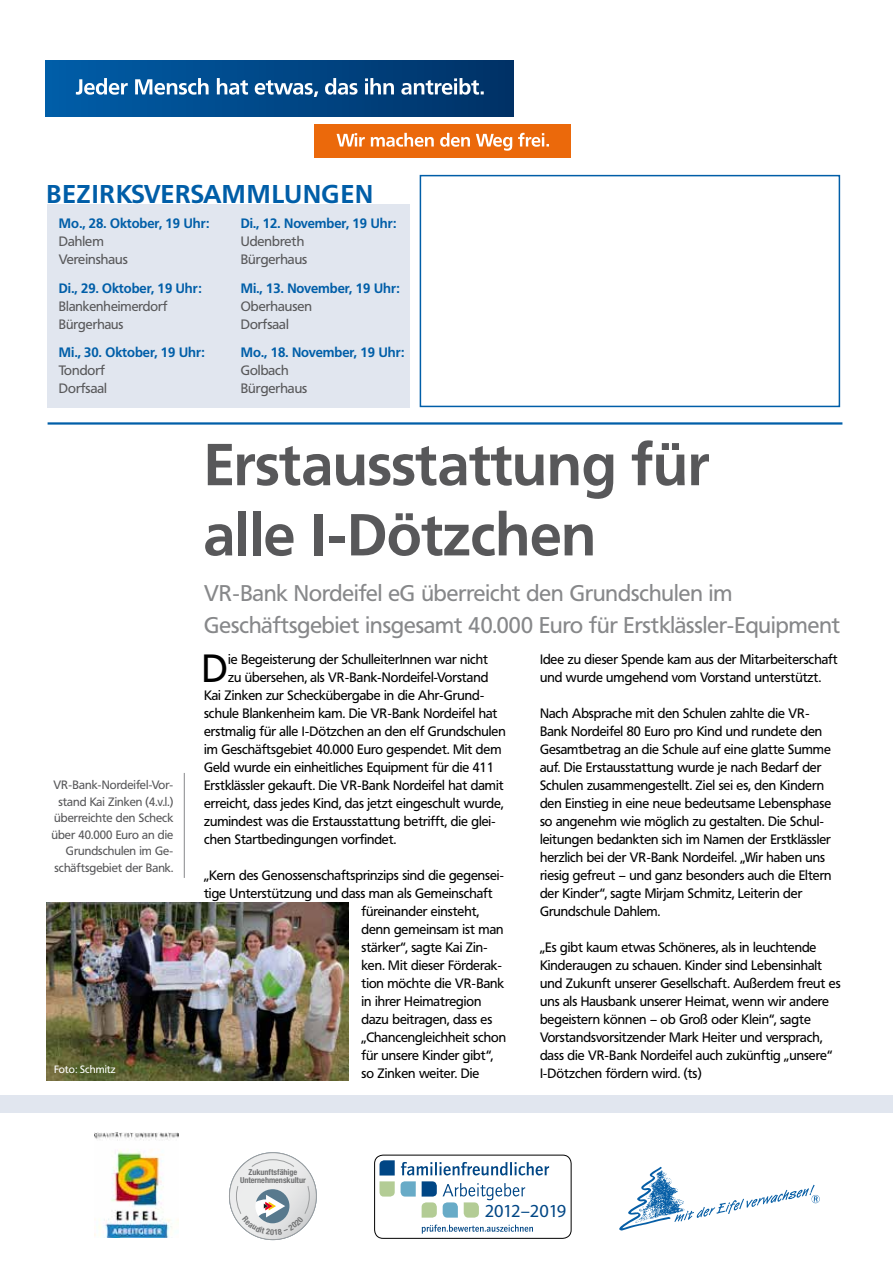
<style>
.page{position:relative;width:893px;height:1263px;background:#fff}
.page>*{position:absolute;margin:0;border:0;box-sizing:border-box;transform-origin:0 0}
.t1{font:700 58.5px/70.2px "Frutiger VR";color:#58585a}
.t2{font:39px "Frutiger VR";color:#000}
.t3{font:700 25.5px "Frutiger VR";letter-spacing:.04em;color:#005ea8}
.t4{font:22.5px/31.5px "Frutiger VR";color:#87888a}
.t5{font:18.45px "Quay Sans";letter-spacing:-.015em;color:#004685}
.t6{font:13.5px/18px "Frutiger VR";color:#000}
.t7{font:700 13.5px "Frutiger VR";color:#005ea8}
.t8{font:13.5px/18px "Frutiger VR";color:#58585a}
.t9{font:12px/16.5px "Frutiger VR";color:#58585a;text-align:right}
.t10{font:10.5px "Frutiger VR";color:#fff}
.t11{font:700 condensed 8.1px/8.4px "Helvetica Neue";letter-spacing:-.005em;color:#707172;text-align:center}
</style>
<div class="page">
<div style="left:0;top:1095px;width:893px;height:18px;background:#e1e6ef"></div>
<hr style="left:48px;top:422px;width:794px;height:3px;background:#005ea8">
<img style="left:95px;top:1133px;width:83px;height:105px">
<svg style="left:401px;top:1181px;width:15px;height:15px"></svg>
<svg style="left:379px;top:1181px;width:16px;height:15px"></svg>
<svg style="left:379px;top:1160px;width:16px;height:15px"></svg>
<svg style="left:422px;top:1181px;width:103px;height:36px"></svg>
<svg style="left:401px;top:1162px;width:148px;height:13px"></svg>
<svg style="left:422px;top:1225px;width:111px;height:8px"></svg>
<div style="left:374px;top:1155px;width:197px;height:84px;border:1px solid #000;border-radius:9px"></div>
<svg style="left:619px;top:1167px;width:201px;height:63px"></svg>
<img style="left:47px;top:903px;width:302px;height:177px">
<hr style="left:184px;top:773px;width:1px;height:105px;background:#87888a">
<div style="left:46px;top:61px;width:468px;height:56px;background:linear-gradient(to right,#005ea8,#003166)"></div>
<svg style="left:76px;top:78px;width:408px;height:19px"></svg>
<div style="left:314px;top:124px;width:257px;height:34px;background:#eb690b"></div>
<svg style="left:337px;top:133px;width:212px;height:18px"></svg>
<div style="left:420px;top:175px;width:420px;height:232px;border:2px solid #005ea8"></div>
<div style="left:48px;top:204px;width:362px;height:203px;background:#e1e6ef"></div>
<svg style="left:229px;top:1152px;width:88px;height:88px"></svg>
<h3 class="t3" style="left:47px;top:179px;width:328px">BEZIRKSVERSAMMLUNGEN</h3>
<p class="t7" style="left:59px;top:215px;width:152px">Mo., 28. Oktober, 19 Uhr:</p>
<p class="t8" style="left:59px;top:233px;width:70px">Dahlem<br>Vereinshaus</p>
<p class="t7" style="left:59px;top:280px;width:144px">Di., 29. Oktober, 19 Uhr:</p>
<p class="t8" style="left:59px;top:297px;width:110px">Blankenheimerdorf<br>Bürgerhaus</p>
<p class="t7" style="left:59px;top:344px;width:147px">Mi., 30. Oktober, 19 Uhr:</p>
<p class="t8" style="left:59px;top:362px;width:50px">Tondorf<br>Dorfsaal</p>
<p class="t7" style="left:241px;top:215px;width:157px">Di., 12. November, 19 Uhr:</p>
<p class="t8" style="left:241px;top:233px;width:68px">Udenbreth<br>Bürgerhaus</p>
<p class="t7" style="left:241px;top:280px;width:161px">Mi., 13. November, 19 Uhr:</p>
<p class="t8" style="left:241px;top:297px;width:73px">Oberhausen<br>Dorfsaal</p>
<p class="t7" style="left:241px;top:344px;width:165px">Mo., 18. November, 19 Uhr:</p>
<p class="t8" style="left:241px;top:362px;width:68px">Golbach<br>Bürgerhaus</p>
<h1 class="t1" style="left:204px;top:430px;width:507px">Erstausstattung für alle I-Dötzchen</h1>
<p class="t9" style="left:52px;top:777px;width:123px">VR-Bank-Nordeifel-Vor&shy;stand Kai Zinken (4.v.l.) überreichte den Scheck über 40.000 Euro an die<br>Grundschulen im Ge&shy;schäftsgebiet der Bank.</p>
<p class="t10" style="left:54px;top:1063px;width:63px">Foto: Schmitz</p>
<h3 class="t4" style="left:204px;top:578px;width:638px">VR-Bank Nordeifel eG überreicht den Grundschulen im<br>Geschäftsgebiet insgesamt 40.000 Euro für Erstklässler-Equipment</h3>
<h2 class="t2" style="left:202px;top:645px;width:28px">D</h2>
<p class="t6" style="left:228px;top:650px;width:262px">ie Begeisterung der SchulleiterInnen war nicht</p>
<p class="t6" style="left:228px;top:668px;width:262px">zu übersehen, als VR-Bank-Nordeifel-Vorstand</p>
<p class="t6" style="left:204px;top:686px;width:281px">Kai Zinken zur Scheckübergabe in die Ahr-Grund-</p>
<p class="t6" style="left:204px;top:704px;width:295px">schule Blankenheim kam. Die VR-Bank Nordeifel hat</p>
<p class="t6" style="left:204px;top:722px;width:303px">erstmalig für alle I-Dötzchen an den elf Grundschulen</p>
<p class="t6" style="left:204px;top:740px;width:299px">im Geschäftsgebiet 40.000 Euro gespendet. Mit dem</p>
<p class="t6" style="left:204px;top:758px;width:292px">Geld wurde ein einheitliches Equipment für die 411</p>
<p class="t6" style="left:204px;top:776px;width:301px">Erstklässler gekauft. Die VR-Bank Nordeifel hat damit</p>
<p class="t6" style="left:204px;top:794px;width:301px">erreicht, dass jedes Kind, das jetzt eingeschult wurde,</p>
<p class="t6" style="left:204px;top:812px;width:293px">zumindest was die Erstausstattung betrifft, die glei-</p>
<p class="t6" style="left:204px;top:830px;width:194px">chen Startbedingungen vorfindet.</p>
<p class="t6" style="left:204px;top:866px;width:301px">„Kern des Genossenschaftsprinzips sind die gegensei-</p>
<p class="t6" style="left:204px;top:884px;width:290px">tige Unterstützung und dass man als Gemeinschaft</p>
<p class="t6" style="left:361px;top:902px;width:119px">füreinander einsteht,</p>
<p class="t6" style="left:361px;top:920px;width:144px">denn gemeinsam ist man</p>
<p class="t6" style="left:361px;top:938px;width:128px">stärker“, sagte Kai Zin-</p>
<p class="t6" style="left:361px;top:956px;width:142px">ken. Mit dieser Förderak-</p>
<p class="t6" style="left:361px;top:974px;width:144px">tion möchte die VR-Bank</p>
<p class="t6" style="left:361px;top:992px;width:122px">in ihrer Heimatregion</p>
<p class="t6" style="left:361px;top:1010px;width:132px">dazu beitragen, dass es</p>
<p class="t6" style="left:361px;top:1028px;width:146px">„Chancengleichheit schon</p>
<p class="t6" style="left:361px;top:1046px;width:133px">für unsere Kinder gibt“,</p>
<p class="t6" style="left:361px;top:1064px;width:119px">so Zinken weiter. Die</p>
<p class="t6" style="left:540px;top:650px;width:299px">Idee zu dieser Spende kam aus der Mitarbeiterschaft und wurde umgehend vom Vorstand unterstützt.</p>
<p class="t6" style="left:540px;top:704px;width:293px">Nach Absprache mit den Schulen zahlte die VR-Bank Nordeifel 80 Euro pro Kind und rundete den Gesamtbetrag an die Schule auf eine glatte Summe auf. Die Erstausstattung wurde je nach Bedarf der Schulen zusammengestellt. Ziel sei es, den Kindern den Einstieg in eine neue bedeutsame Lebensphase so angenehm wie möglich zu gestalten. Die Schul&shy;leitungen bedankten sich im Namen der Erstklässler herzlich bei der VR-Bank Nordeifel. „Wir haben uns riesig gefreut – und ganz besonders auch die Eltern der Kinder“, sagte Mirjam Schmitz, Leiterin der Grundschule Dahlem.</p>
<p class="t6" style="left:540px;top:938px;width:302px">„Es gibt kaum etwas Schöneres, als in leuchtende Kinderaugen zu schauen. Kinder sind Lebensinhalt und Zukunft unserer Gesellschaft. Außerdem freut es uns als Hausbank unserer Heimat, wenn wir andere begeistern können – ob Groß oder Klein“, sagte Vorstandsvorsitzender Mark Heiter und versprach, dass die VR-Bank Nordeifel auch zukünftig „unsere“ I-Dötzchen fördern wird. (ts)</p>
<p class="t11" style="left:240px;top:1167px;width:67px">Zukunftsfähige<br>Unternehmenskultur</p>
<h3 class="t5" style="left:485px;top:1200px;width:83px">2012–2019</h3>
</div>
